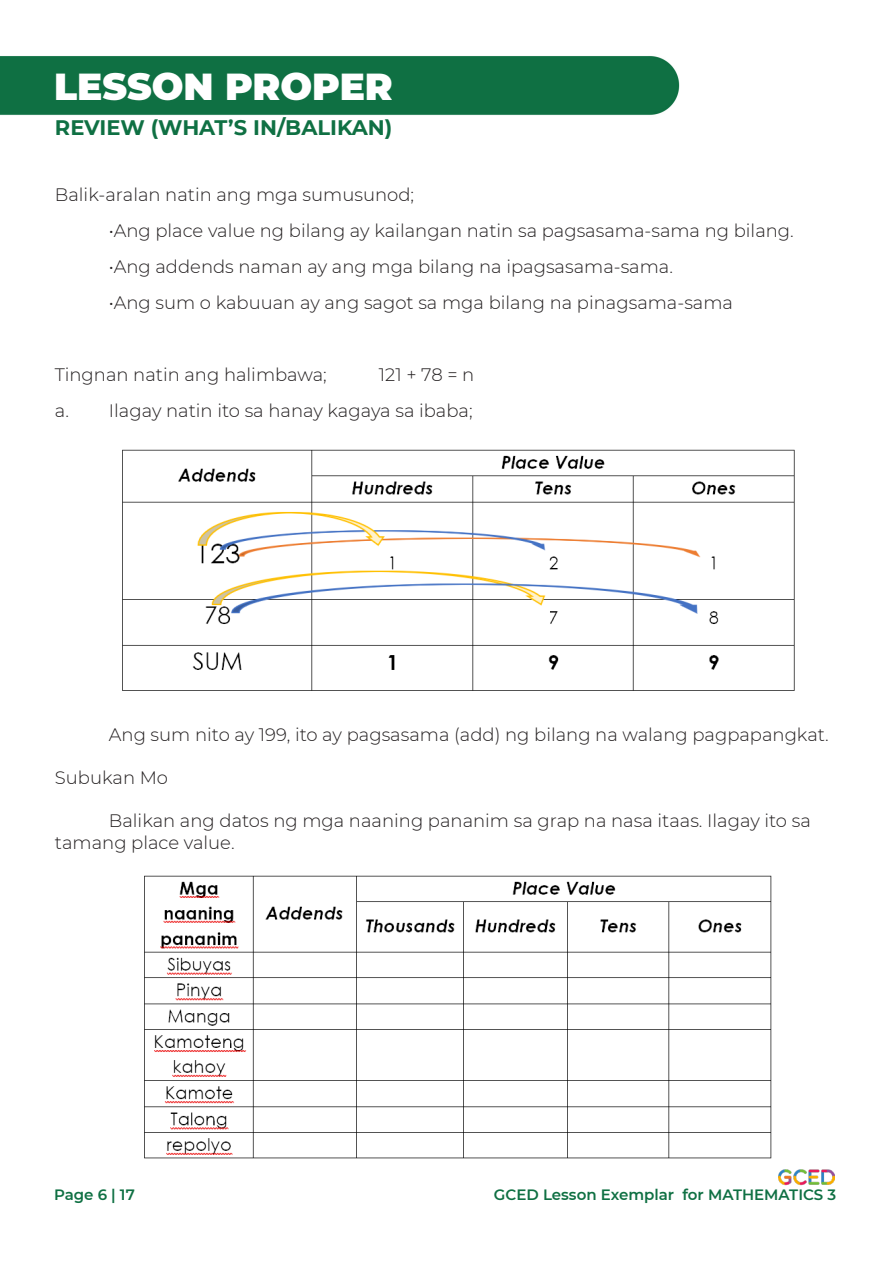
<style>
.page{position:relative;width:893px;height:1263px;background:#fff}
.page>*{position:absolute;margin:0;border:0;box-sizing:border-box;transform-origin:0 0}
.t1{font:900 37.5px "Montserrat";color:#fff}
.t2{font:700 21px "Montserrat";color:#0f7043}
.t3{font:300 18px/21.6px "Montserrat";color:#231f20}
.t4{font:600 15px "Montserrat";color:#0f7043}
</style>
<div class="page">
<img style="left:0;top:56px;width:835px;height:1125px">
<img style="left:779px;top:1165px;width:55px;height:21px">
<img style="left:106px;top:440px;width:697px;height:259px">
<img style="left:130px;top:863px;width:649px;height:298px">
<p class="t1" style="left:54px;top:59px;width:340px">LESSON PROPER</p>
<p class="t2" style="left:55px;top:113px;width:339px">REVIEW (WHAT’S IN/BALIKAN)</p>
<p class="t3" style="left:55px;top:183px;width:361px">Balik-aralan natin ang mga sumusunod;</p>
<p class="t3" style="left:109px;top:219px;width:686px">•Ang place value ng bilang ay kailangan natin sa pagsasama-sama ng bilang.</p>
<p class="t3" style="left:109px;top:255px;width:566px">•Ang addends naman ay ang mga bilang na ipagsasama-sama.</p>
<p class="t3" style="left:109px;top:291px;width:626px">•Ang sum o kabuuan ay ang sagot sa mga bilang na pinagsama-sama</p>
<p class="t3" style="left:55px;top:363px;width:273px">Tingnan natin ang halimbawa;</p>
<p class="t3" style="left:379px;top:363px;width:97px">121 + 78 = n</p>
<p class="t3" style="left:55px;top:399px;width:419px">a. Ilagay natin ito sa hanay kagaya sa ibaba;</p>
<p class="t3" style="left:109px;top:723px;width:721px">Ang sum nito ay 199, ito ay pagsasama (add) ng bilang na walang pagpapangkat.</p>
<p class="t3" style="left:55px;top:766px;width:115px">Subukan Mo</p>
<p class="t3" style="left:55px;top:810px;width:757px;text-indent:54px">Balikan ang datos ng mga naaning pananim sa grap na nasa itaas. Ilagay ito sa tamang place value.</p>
<p class="t4" style="left:54px;top:1184px;width:82px">Page 6 | 17</p>
<p class="t4" style="left:494px;top:1184px;width:344px">GCED Lesson Exemplar for MATHEMATICS 3</p>
</div>
